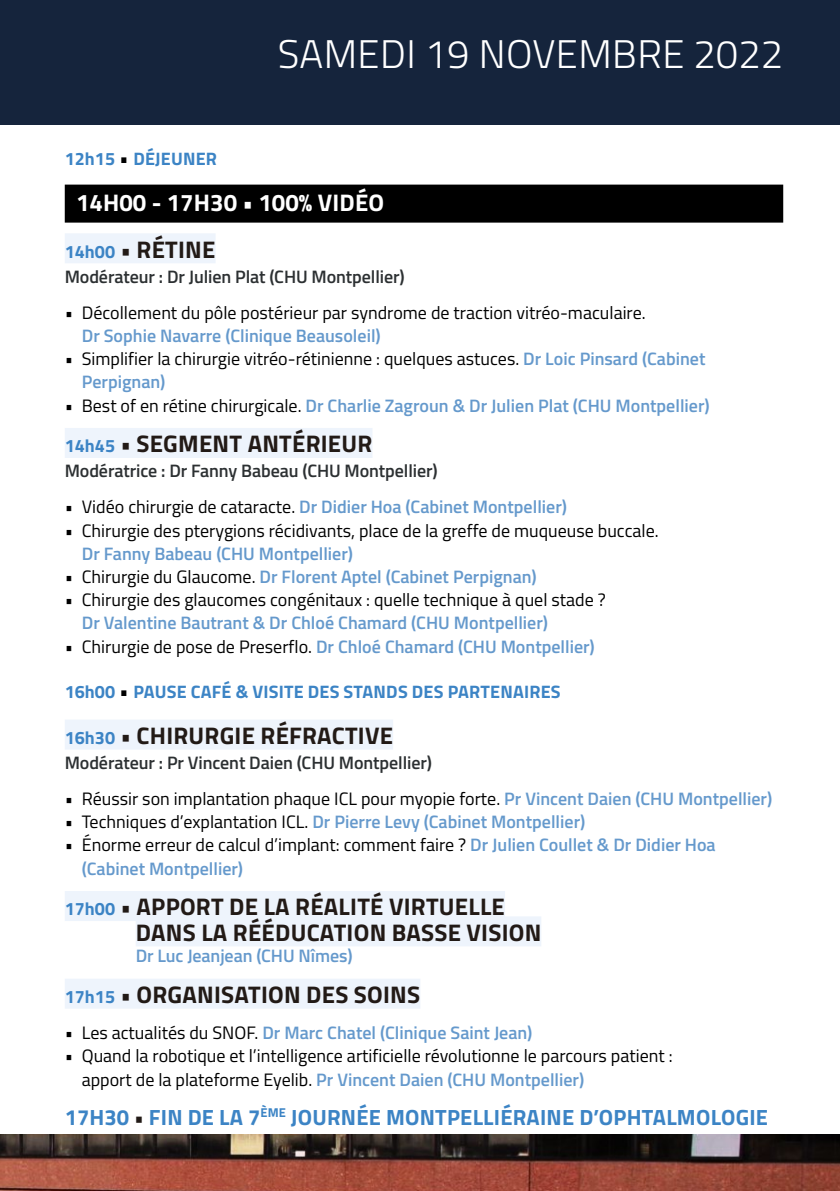
<style>
.page{position:relative;width:840px;height:1191px;background:#fff}
.page>*{position:absolute;margin:0;border:0;box-sizing:border-box;transform-origin:0 0}
.t1{font:300 40px "Titillium Web";letter-spacing:.01em;color:#fff}
.t2{font:700 24px/25.4px "Titillium";letter-spacing:.01em;color:#221a16}
.t3{font:700 24px/46.4px "Titillium";letter-spacing:.005em;color:#fff}
.t4{font:700 22px "Titillium";letter-spacing:.01em;color:#3c84c5}
.t5{font:600 18px/23.2px "Titillium";color:#6599cc}
.t6{font:18px/23.2px "Titillium";color:#000}
.t7{font:600 18px "Titillium";letter-spacing:-.005em;color:#2c3032}
.t8{font:700 18px "Titillium";letter-spacing:.01em;color:#3c84c5}
.s1{font-size:20px;color:#000}
.s2{font-size:18px;color:#3c84c5}
.s3{color:#221a16}
.s4{font-weight:600;color:#6599cc}
.s5{font-weight:400;color:#000}
</style>
<div class="page">
<div style="left:0;top:0;width:839px;height:125px;background:#15243c"></div>
<img style="left:0;top:1134px;width:839px;height:57px">
<div style="left:65px;top:185px;width:717px;height:38px;background:#000"></div>
<div style="left:65px;top:233px;width:150px;height:30px;background:#eef4fc"></div>
<div style="left:65px;top:428px;width:307px;height:30px;background:#eef4fc"></div>
<div style="left:65px;top:719px;width:328px;height:30px;background:#eef4fc"></div>
<div style="left:65px;top:891px;width:439px;height:30px;background:#eef4fc"></div>
<div style="left:136px;top:916px;width:405px;height:30px;background:#eef4fc"></div>
<div style="left:65px;top:978px;width:355px;height:30px;background:#eef4fc"></div>
<h1 class="t1" style="left:278px;top:25px;width:506px">SAMEDI 19 NOVEMBRE 2022</h1>
<p class="t8" style="left:65px;top:145px;width:154px">12h15 <span class="s1">•</span> DÉJEUNER</p>
<h2 class="t3" style="left:65px;top:178px;width:321px;text-indent:11px">14H00 - 17H30 • 100% VIDÉO<br><span class="s2">14h00</span> <span class="s3">• RÉTINE</span></h2>
<p class="t7" style="left:65px;top:263px;width:341px">Modérateur : Dr Julien Plat (CHU Montpellier)</p>
<p class="t6" style="left:65px;top:300px;width:582px">• Décollement du pôle postérieur par syndrome de traction vitréo-maculaire.</p>
<p class="t5" style="left:82px;top:323px;width:300px">Dr Sophie Navarre (Clinique Beausoleil)</p>
<p class="t6" style="left:82px;top:346px;width:625px;text-indent:-17px">• Simplifier la chirurgie vitréo-rétinienne : quelques astuces. <span class="s4">Dr Loic Pinsard (Cabinet<br>Perpignan)</span></p>
<p class="t5" style="left:65px;top:393px;width:646px"><span class="s5">• Best of en rétine chirurgicale.</span> Dr Charlie Zagroun &amp; Dr Julien Plat (CHU Montpellier)</p>
<h2 class="t2" style="left:65px;top:430px;width:309px"><span class="s2">14h45</span> • SEGMENT ANTÉRIEUR</h2>
<p class="t7" style="left:65px;top:457px;width:374px">Modératrice : Dr Fanny Babeau (CHU Montpellier)</p>
<p class="t5" style="left:65px;top:494px;width:503px"><span class="s5">• Vidéo chirurgie de cataracte.</span> Dr Didier Hoa (Cabinet Montpellier)</p>
<p class="t6" style="left:65px;top:518px;width:595px">• Chirurgie des pterygions récidivants, place de la greffe de muqueuse buccale.</p>
<p class="t5" style="left:82px;top:541px;width:272px">Dr Fanny Babeau (CHU Montpellier)</p>
<p class="t5" style="left:65px;top:564px;width:473px"><span class="s5">• Chirurgie du Glaucome.</span> Dr Florent Aptel (Cabinet Perpignan)</p>
<p class="t6" style="left:65px;top:587px;width:542px">• Chirurgie des glaucomes congénitaux : quelle technique à quel stade ?</p>
<p class="t5" style="left:82px;top:610px;width:467px">Dr Valentine Bautrant &amp; Dr Chloé Chamard (CHU Montpellier)</p>
<p class="t5" style="left:65px;top:634px;width:531px"><span class="s5">• Chirurgie de pose de Preserflo.</span> Dr Chloé Chamard (CHU Montpellier)</p>
<p class="t8" style="left:65px;top:677px;width:497px">16h00 <span class="s1">•</span> PAUSE CAFÉ &amp; VISITE DES STANDS DES PARTENAIRES</p>
<h2 class="t2" style="left:65px;top:721px;width:329px"><span class="s2">16h30</span> • CHIRURGIE RÉFRACTIVE</h2>
<p class="t7" style="left:65px;top:749px;width:368px">Modérateur : Pr Vincent Daien (CHU Montpellier)</p>
<p class="t6" style="left:65px;top:786px;width:708px">• Réussir son implantation phaque ICL pour myopie forte. <span class="s4">Pr Vincent Daien (CHU Montpellier)</span></p>
<p class="t5" style="left:65px;top:809px;width:521px"><span class="s5">• Techniques d’explantation ICL.</span> Dr Pierre Levy (Cabinet Montpellier)</p>
<p class="t5" style="left:82px;top:832px;width:635px;text-indent:-17px"><span class="s5">• Énorme erreur de calcul d’implant: comment faire ?</span> Dr Julien Coullet &amp; Dr Didier Hoa (Cabinet Montpellier)</p>
<h2 class="t2" style="left:136px;top:893px;width:407px;text-indent:-71px"><span class="s2">17h00</span> • APPORT DE LA RÉALITÉ VIRTUELLE<br>DANS LA RÉÉDUCATION BASSE VISION</h2>
<p class="t5" style="left:136px;top:943px;width:218px">Dr Luc Jeanjean (CHU Nîmes)</p>
<h2 class="t2" style="left:65px;top:980px;width:357px"><span class="s2">17h15</span> • ORGANISATION DES SOINS</h2>
<p class="t5" style="left:65px;top:1020px;width:469px"><span class="s5">• Les actualités du SNOF.</span> Dr Marc Chatel (Clinique Saint Jean)</p>
<p class="t6" style="left:82px;top:1043px;width:592px;text-indent:-17px">• Quand la robotique et l’intelligence artificielle révolutionne le parcours patient : apport de la plateforme Eyelib. <span class="s4">Pr Vincent Daien (CHU Montpellier)</span></p>
<p class="t4" style="left:65px;top:1100px;width:704px">17H30 <span class="s3">•</span> FIN DE LA 7<sup>ÈME</sup> JOURNÉE MONTPELLIÉRAINE D’OPHTALMOLOGIE</p>
</div>
